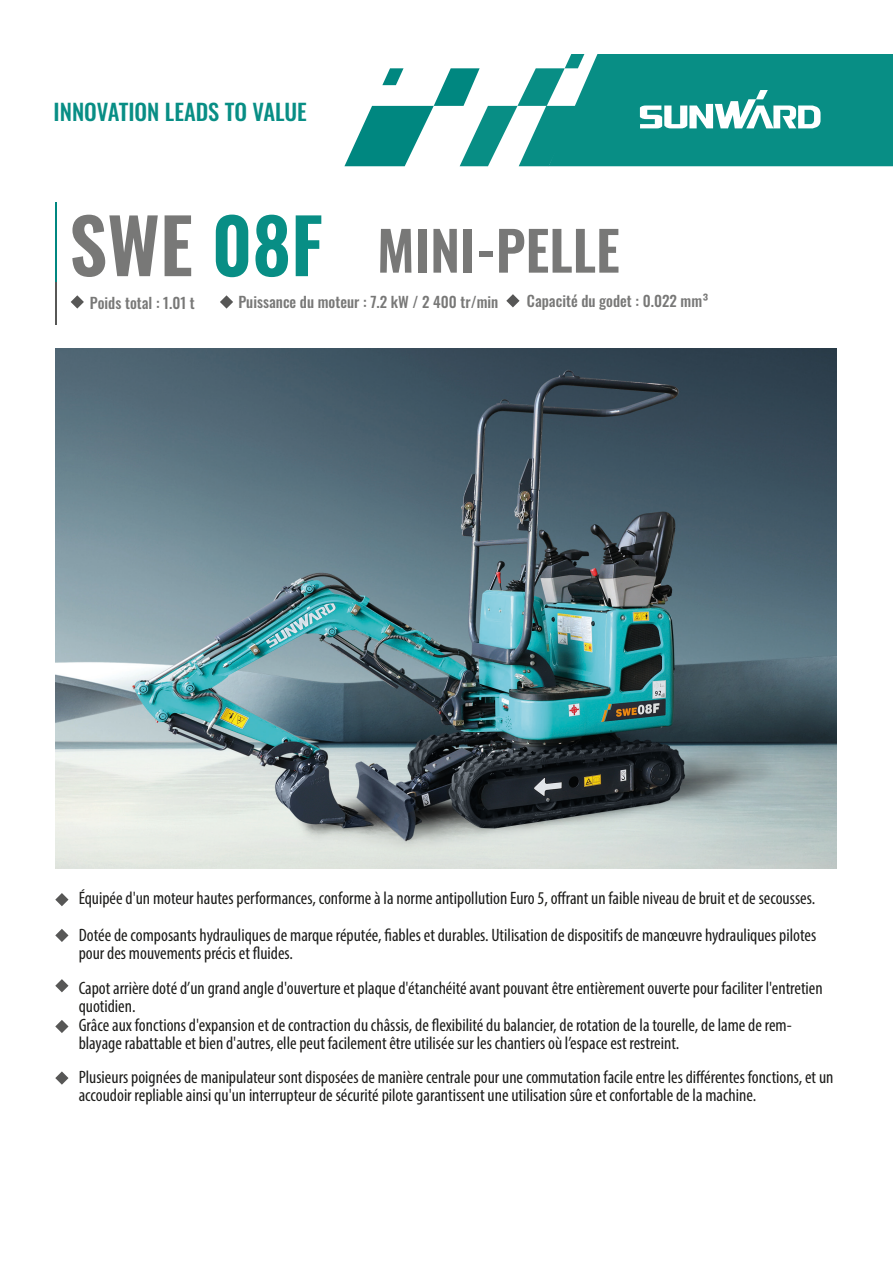
<style>
.page{position:relative;width:893px;height:1263px;background:#fff}
.page>*{position:absolute;margin:0;border:0;box-sizing:border-box;transform-origin:0 0}
.t1{font:600 75px "Oswald";color:#787877}
.t2{font:600 54px "Oswald";color:#787877}
.t3{font:500 22.5px "Oswald";color:#088e85}
.t4{font:condensed 18px/18px "Myriad Pro";color:#1d1d1b}
.t5{font:500 15px "Oswald";color:#787877}
.s1{color:#088e85}
</style>
<div class="page">
<svg style="left:344px;top:54px;width:549px;height:112px"></svg>
<hr style="left:55px;top:203px;width:2px;height:89px;background:#008780">
<hr style="left:55px;top:283px;width:2px;height:42px;background:#575756">
<svg style="left:71px;top:295px;width:13px;height:14px"></svg>
<svg style="left:220px;top:295px;width:13px;height:14px"></svg>
<svg style="left:506px;top:294px;width:14px;height:13px"></svg>
<img style="left:55px;top:348px;width:782px;height:520px">
<svg style="left:55px;top:893px;width:14px;height:13px"></svg>
<svg style="left:55px;top:929px;width:14px;height:13px"></svg>
<svg style="left:55px;top:979px;width:14px;height:13px"></svg>
<svg style="left:55px;top:1020px;width:14px;height:13px"></svg>
<svg style="left:55px;top:1071px;width:14px;height:14px"></svg>
<p class="t3" style="left:54px;top:100px;width:255px">INNOVATION LEADS TO VALUE</p>
<p class="t1" style="left:69px;top:206px;width:255px">SWE <span class="s1">08F</span></p>
<p class="t2" style="left:377px;top:222px;width:244px">MINI-PELLE</p>
<p class="t5" style="left:90px;top:295px;width:107px">Poids total : 1.01 t</p>
<p class="t5" style="left:238px;top:294px;width:261px">Puissance du moteur : 7.2 kW / 2 400 tr/min</p>
<p class="t5" style="left:527px;top:293px;width:183px">Capacité du godet : 0.022 mm³</p>
<p class="t4" style="left:79px;top:889px;width:738px">Équipée d'un moteur hautes performances, conforme à la norme antipollution Euro 5, offrant un faible niveau de bruit et de secousses.</p>
<p class="t4" style="left:79px;top:926px;width:739px">Dotée de composants hydrauliques de marque réputée, fiables et durables. Utilisation de dispositifs de manœuvre hydrauliques pilotes pour des mouvements précis et fluides.</p>
<p class="t4" style="left:79px;top:978px;width:745px">Capot arrière doté d’un grand angle d'ouverture et plaque d'étanchéité avant pouvant être entièrement ouverte pour faciliter l'entretien quotidien.</p>
<p class="t4" style="left:79px;top:1016px;width:715px">Grâce aux fonctions d'expansion et de contraction du châssis, de flexibilité du balancier, de rotation de la tourelle, de lame de rem&shy;blayage rabattable et bien d'autres, elle peut facilement être utilisée sur les chantiers où l’espace est restreint.</p>
<p class="t4" style="left:79px;top:1068px;width:756px">Plusieurs poignées de manipulateur sont disposées de manière centrale pour une commutation facile entre les différentes fonctions, et un accoudoir repliable ainsi qu'un interrupteur de sécurité pilote garantissent une utilisation sûre et confortable de la machine.</p>
</div>
